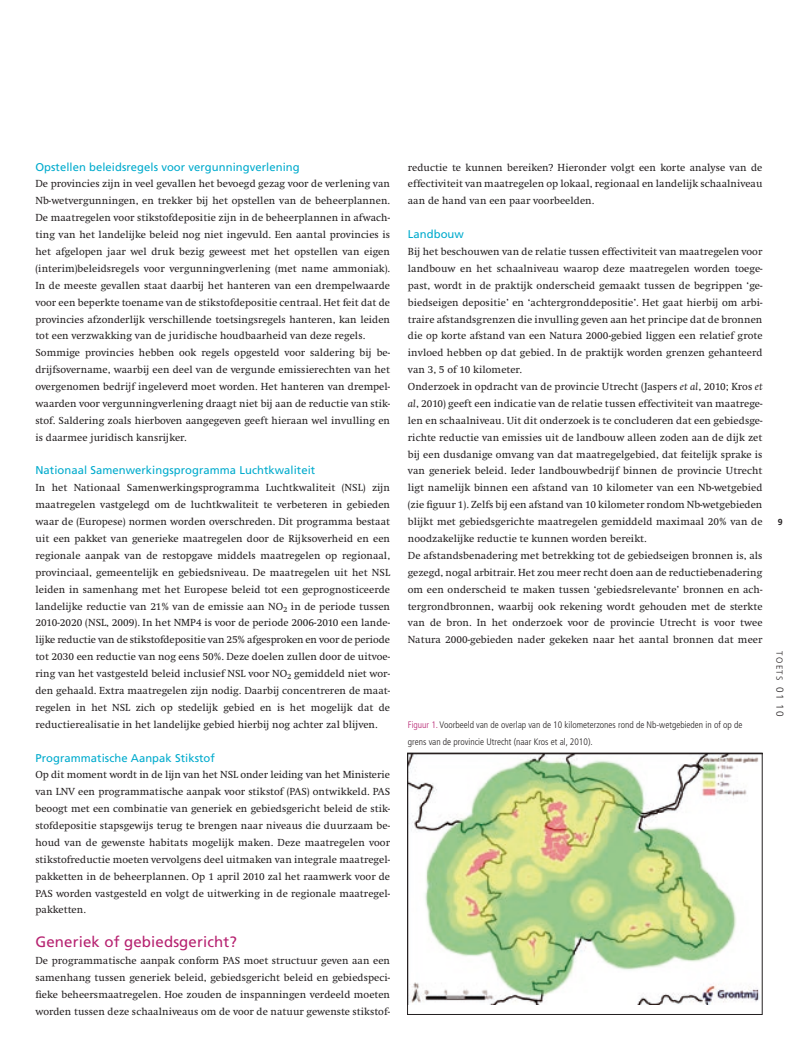
<style>
.page{position:relative;width:798px;height:1053px;background:#fff}
.page>*{position:absolute;margin:0;border:0;box-sizing:border-box;transform-origin:0 0}
._05_tussenkop{font:15px "Frutiger";letter-spacing:.01em;color:#b62270}
._21_subkop{font:11.25px "Frutiger";letter-spacing:.005em;color:#00abcd}
._06_broodtekst{font:10.62px/16.9px "Swift";letter-spacing:.005em;color:#231f20;text-align:justify}
._06_bijschrift{font:300 condensed 9.38px/16.9px "Frutiger";color:#231f20}
.t1{font:300 8.75px "Frutiger";letter-spacing:.14em;color:#231f20}
.s1{font-style:italic}
.s2{color:#b62270}
.s3{font-size:10px}
</style>
<div class="page">
<img style="left:409px;top:754px;width:351px;height:250px">
<div style="left:407px;top:752px;width:355px;height:262px;border:1px solid #231f20"></div>
<p class="_21_subkop" style="left:35px;top:160px;width:265px">Opstellen beleidsregels voor vergunningverlening</p>
<p class="_06_broodtekst" style="left:35px;top:176px;width:356px">De provincies zijn in veel gevallen het bevoegd gezag voor de verlening van Nb-wetvergunningen, en trekker bij het opstellen van de beheerplannen.<br>De maatregelen voor stikstofdepositie zijn in de beheerplannen in afwach&shy;ting van het landelijke beleid nog niet ingevuld. Een aantal provincies is het afgelopen jaar wel druk bezig geweest met het opstellen van eigen (interim)beleidsregels voor vergunningverlening (met name ammoniak).<br>In de meeste gevallen staat daarbij het hanteren van een drempelwaarde voor een beperkte toename van de stikstofdepositie centraal. Het feit dat de provincies afzonderlijk verschillende toetsingsregels hanteren, kan leiden tot een verzwakking van de juridische houdbaarheid van deze regels.</p>
<p class="_06_broodtekst" style="left:35px;top:344px;width:356px">Sommige provincies hebben ook regels opgesteld voor saldering bij be&shy;drijfsovername, waarbij een deel van de vergunde emissierechten van het overgenomen bedrijf ingeleverd moet worden. Het hanteren van drempel&shy;waarden voor vergunningverlening draagt niet bij aan de reductie van stik&shy;stof. Saldering zoals hierboven aangegeven geeft hieraan wel invulling en is daarmee juridisch kansrijker.</p>
<p class="_21_subkop" style="left:35px;top:464px;width:281px">Nationaal Samenwerkingsprogramma Luchtkwaliteit</p>
<p class="_06_broodtekst" style="left:35px;top:479px;width:356px">In het Nationaal Samenwerkingsprogramma Luchtkwaliteit (NSL) zijn maatregelen vastgelegd om de luchtkwaliteit te verbeteren in gebieden waar de (Europese) normen worden overschreden. Dit programma bestaat uit een pakket van generieke maatregelen door de Rijksoverheid en een regionale aanpak van de restopgave middels maatregelen op regionaal, provinciaal, gemeentelijk en gebiedsniveau. De maatregelen uit het NSL leiden in samenhang met het Europese beleid tot een geprognosticeerde landelijke reductie van 21% van de emissie aan NO<sub>2</sub> in de periode tussen 2010-2020 (NSL, 2009). In het NMP4 is voor de periode 2006-2010 een lande&shy;lijke reductie van de stikstofdepositie van 25% afgesproken en voor de periode tot 2030 een reductie van nog eens 50%. Deze doelen zullen door de uitvoe&shy;ring van het vastgesteld beleid inclusief NSL voor NO<sub>2</sub> gemiddeld niet wor&shy;den gehaald. Extra maatregelen zijn nodig. Daarbij concentreren de maat&shy;regelen in het NSL zich op stedelijk gebied en is het mogelijk dat de reductierealisatie in het landelijke gebied hierbij nog achter zal blijven.</p>
<p class="_21_subkop" style="left:35px;top:751px;width:181px">Programmatische Aanpak Stikstof</p>
<p class="_06_broodtekst" style="left:35px;top:766px;width:356px">Op dit moment wordt in de lijn van het NSL onder leiding van het Ministerie van LNV een programmatische aanpak voor stikstof (PAS) ontwikkeld. PAS beoogt met een combinatie van generiek en gebiedsgericht beleid de stik&shy;stofdepositie stapsgewijs terug te brengen naar niveaus die duurzaam be&shy;houd van de gewenste habitats mogelijk maken. Deze maatregelen voor stikstofreductie moeten vervolgens deel uitmaken van integrale maatregel&shy;pakketten in de beheerplannen. Op 1 april 2010 zal het raamwerk voor de PAS worden vastgesteld en volgt de uitwerking in de regionale maatregel&shy;pakketten.</p>
<p class="_05_tussenkop" style="left:35px;top:933px;width:203px">Generiek of gebiedsgericht?</p>
<p class="_06_broodtekst" style="left:35px;top:952px;width:356px">De programmatische aanpak conform PAS moet structuur geven aan een samenhang tussen generiek beleid, gebiedsgericht beleid en gebiedspeci&shy;fieke beheersmaatregelen. Hoe zouden de inspanningen verdeeld moeten worden tussen deze schaalniveaus om de voor de natuur gewenste stikstof-</p>
<p class="_06_broodtekst" style="left:407px;top:159px;width:356px">reductie te kunnen bereiken? Hieronder volgt een korte analyse van de effectiviteit van maatregelen op lokaal, regionaal en landelijk schaal-niveau aan de hand van een paar voorbeelden.</p>
<p class="_21_subkop" style="left:407px;top:227px;width:58px">Landbouw</p>
<p class="_06_broodtekst" style="left:407px;top:243px;width:356px">Bij het beschouwen van de relatie tussen effectiviteit van maatregelen voor landbouw en het schaalniveau waarop deze maatregelen worden toege&shy;past, wordt in de praktijk onderscheid gemaakt tussen de begrippen ‘ge&shy;biedseigen depositie’ en ‘achtergronddepositie’. Het gaat hierbij om arbi&shy;traire afstandsgrenzen die invulling geven aan het principe dat de bronnen die op korte afstand van een Natura 2000-gebied liggen een relatief grote invloed hebben op dat gebied. In de praktijk worden grenzen gehanteerd van 3, 5 of 10 kilometer.</p>
<p class="_06_broodtekst" style="left:407px;top:378px;width:356px">Onderzoek in opdracht van de provincie Utrecht (Jaspers <span class="s1">et al</span>, 2010; Kros <span class="s1">et al</span>, 2010) geeft een indicatie van de relatie tussen effectiviteit van maatrege&shy;len en schaalniveau. Uit dit onderzoek is te concluderen dat een gebiedsge&shy;richte reductie van emissies uit de landbouw alleen zoden aan de dijk zet bij een dusdanige omvang van dat maatregelgebied, dat feitelijk sprake is van generiek beleid. Ieder landbouwbedrijf binnen de provincie Utrecht ligt namelijk binnen een afstand van 10 kilometer van een Nb-wetgebied (zie figuur 1). Zelfs bij een afstand van 10 kilometer rondom Nb-wetgebieden blijkt met gebiedsgerichte maatregelen gemiddeld maximaal 20% van de noodzakelijke reductie te kunnen worden bereikt.</p>
<p class="_06_broodtekst" style="left:407px;top:547px;width:356px">De afstandsbenadering met betrekking tot de gebiedseigen bronnen is, als gezegd, nogal arbitrair. Het zou meer recht doen aan de reductiebenadering om een onderscheid te maken tussen ‘gebiedsrelevante’ bronnen en ach&shy;tergrondbronnen, waarbij ook rekening wordt gehouden met de sterkte van de bron. In het onderzoek voor de provincie Utrecht is voor twee Natura 2000-gebieden nader gekeken naar het aantal bronnen dat meer</p>
<p class="_06_bijschrift" style="left:407px;top:716px;width:336px"><span class="s2">Figuur 1.</span> Voorbeeld van de overlap van de 10 kilometerzones rond de Nb-wetgebieden in of op de grens van de provincie Utrecht (naar Kros et al, 2010).</p>
<p class="t1" style="left:784px;top:651px;width:67px;rotate:90deg">TOETS <span class="s3">01 10</span></p>
</div>
